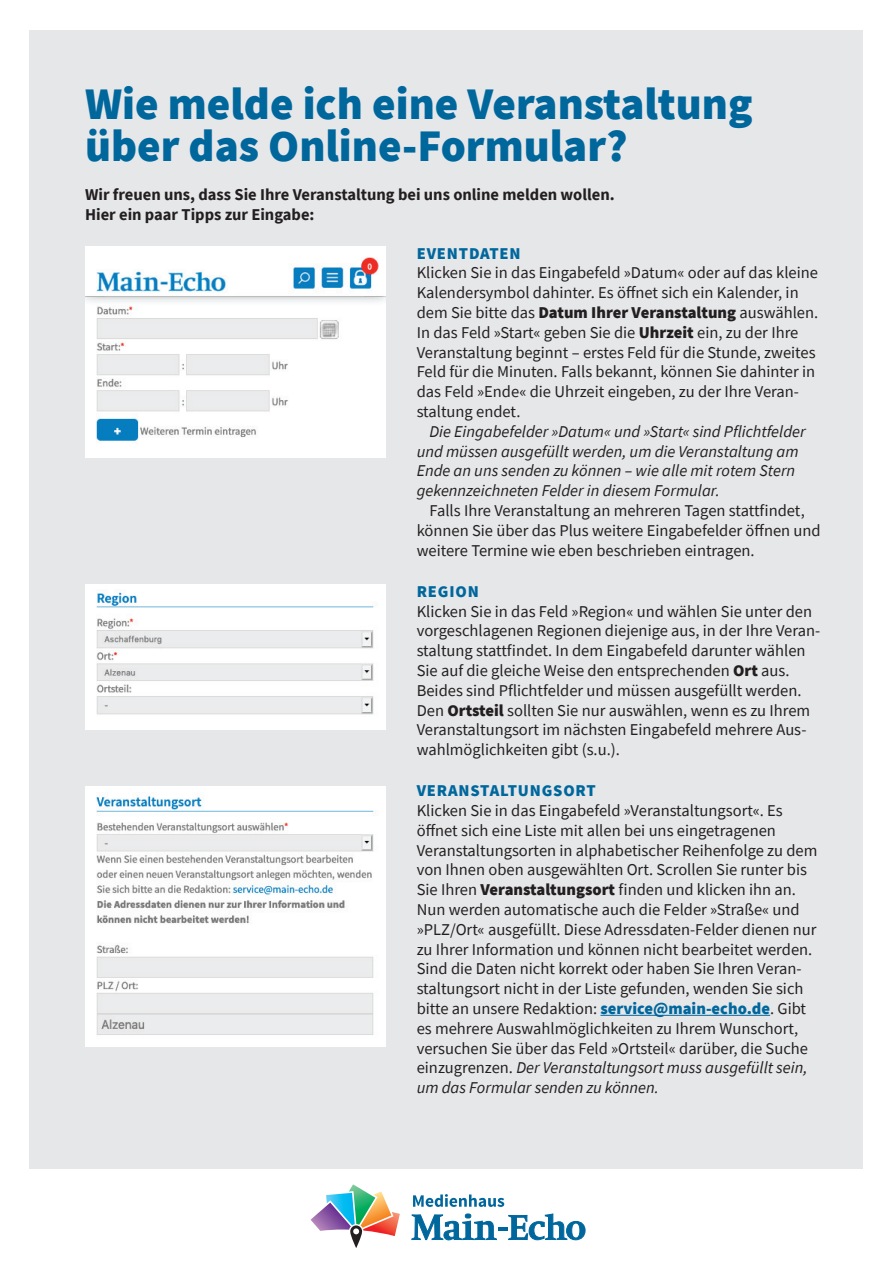
<style>
.page{position:relative;width:893px;height:1263px;background:#fff}
.page>*{position:absolute;margin:0;border:0;box-sizing:border-box;transform-origin:0 0}
.t1{font:900 45px/42px "Source Sans Pro";color:#00679d}
.t2{font:16.5px/19.8px "Source Sans Pro";color:#231f20}
.t3{font:italic 16.5px/19.8px "Source Sans Pro";color:#231f20}
.t4{font:700 16.5px/19.8px "Source Sans Pro";color:#231f20}
.t5{font:900 16.5px "Source Sans Pro";letter-spacing:.05em;color:#00679d}
.s1{font-weight:900}
.s2{font-weight:900;color:#00679d}
.s3{font-style:italic}
</style>
<div class="page">
<div style="left:30px;top:30px;width:833px;height:1139px;background:#e6e7e9"></div>
<svg style="left:311px;top:1184px;width:89px;height:64px"></svg>
<svg style="left:412px;top:1214px;width:173px;height:27px"></svg>
<svg style="left:413px;top:1194px;width:91px;height:13px"></svg>
<img style="left:85px;top:246px;width:300px;height:211px">
<img style="left:85px;top:585px;width:300px;height:144px">
<img style="left:85px;top:787px;width:300px;height:259px">
<hr style="left:600px;top:1015px;width:170px;height:1px;background:#00679d">
<h1 class="t1" style="left:85px;top:82px;width:669px">Wie melde ich eine Veranstaltung über das Online-Formular?</h1>
<p class="t4" style="left:85px;top:185px;width:531px">Wir freuen uns, dass Sie Ihre Veranstaltung bei uns online melden wollen.<br>Hier ein paar Tipps zur Eingabe:</p>
<p class="t5" style="left:417px;top:242px;width:105px">EVENTDATEN</p>
<p class="t2" style="left:417px;top:263px;width:403px">Klicken Sie in das Eingabefeld »Datum« oder auf das kleine Kalendersymbol dahinter. Es öffnet sich ein Kalender, in dem Sie bitte das <span class="s1">Datum Ihrer Veranstaltung</span> auswählen.<br>In das Feld »Start« geben Sie die <span class="s1">Uhrzeit</span> ein, zu der Ihre Veranstaltung beginnt – erstes Feld für die Stunde, zweites Feld für die Minuten. Falls bekannt, können Sie dahinter in das Feld »Ende« die Uhrzeit eingeben, zu der Ihre Veran&shy;staltung endet.</p>
<p class="t3" style="left:417px;top:421px;width:390px;text-indent:13px">Die Eingabefelder »Datum« und »Start« sind Pflichtfelder und müssen ausgefüllt werden, um die Veranstaltung am Ende an uns senden zu können – wie alle mit rotem Stern gekennzeichneten Felder in diesem Formular.</p>
<p class="t2" style="left:417px;top:501px;width:405px;text-indent:13px">Falls Ihre Veranstaltung an mehreren Tagen stattfindet, können Sie über das Plus weitere Eingabefelder öffnen und weitere Termine wie eben beschrieben eintragen.</p>
<p class="t5" style="left:417px;top:580px;width:64px">REGION</p>
<p class="t2" style="left:417px;top:601px;width:405px">Klicken Sie in das Feld »Region« und wählen Sie unter den vorgeschlagenen Regionen diejenige aus, in der Ihre Veran&shy;staltung stattfindet. In dem Eingabefeld darunter wählen Sie auf die gleiche Weise den entsprechenden <span class="s1">Ort</span> aus.<br>Beides sind Pflichtfelder und müssen ausgefüllt werden.<br>Den <span class="s1">Ortsteil</span> sollten Sie nur auswählen, wenn es zu Ihrem Veranstaltungsort im nächsten Eingabefeld mehrere Aus&shy;wahlmöglichkeiten gibt (s.u.).</p>
<p class="t5" style="left:417px;top:779px;width:181px">VERANSTALTUNGSORT</p>
<p class="t2" style="left:417px;top:800px;width:402px">Klicken Sie in das Eingabefeld »Veranstaltungsort«. Es öffnet sich eine Liste mit allen bei uns eingetragenen Veranstaltungsorten in alphabetischer Reihenfolge zu dem von Ihnen oben ausgewählten Ort. Scrollen Sie runter bis Sie Ihren <span class="s1">Veranstaltungsort</span> finden und klicken ihn an.<br>Nun werden automatische auch die Felder »Straße« und »PLZ/Ort« ausgefüllt. Diese Adressdaten-Felder dienen nur zu Ihrer Information und können nicht bearbeitet werden.<br>Sind die Daten nicht korrekt oder haben Sie Ihren Veran&shy;staltungsort nicht in der Liste gefunden, wenden Sie sich bitte an unsere Redaktion: <span class="s2">service@main-echo.de</span>. Gibt es mehrere Auswahlmöglichkeiten zu Ihrem Wunschort, versuchen Sie über das Feld »Ortsteil« darüber, die Suche einzugrenzen. <span class="s3">Der Veranstaltungsort muss ausgefüllt sein, um das Formular senden zu können.</span></p>
</div>
